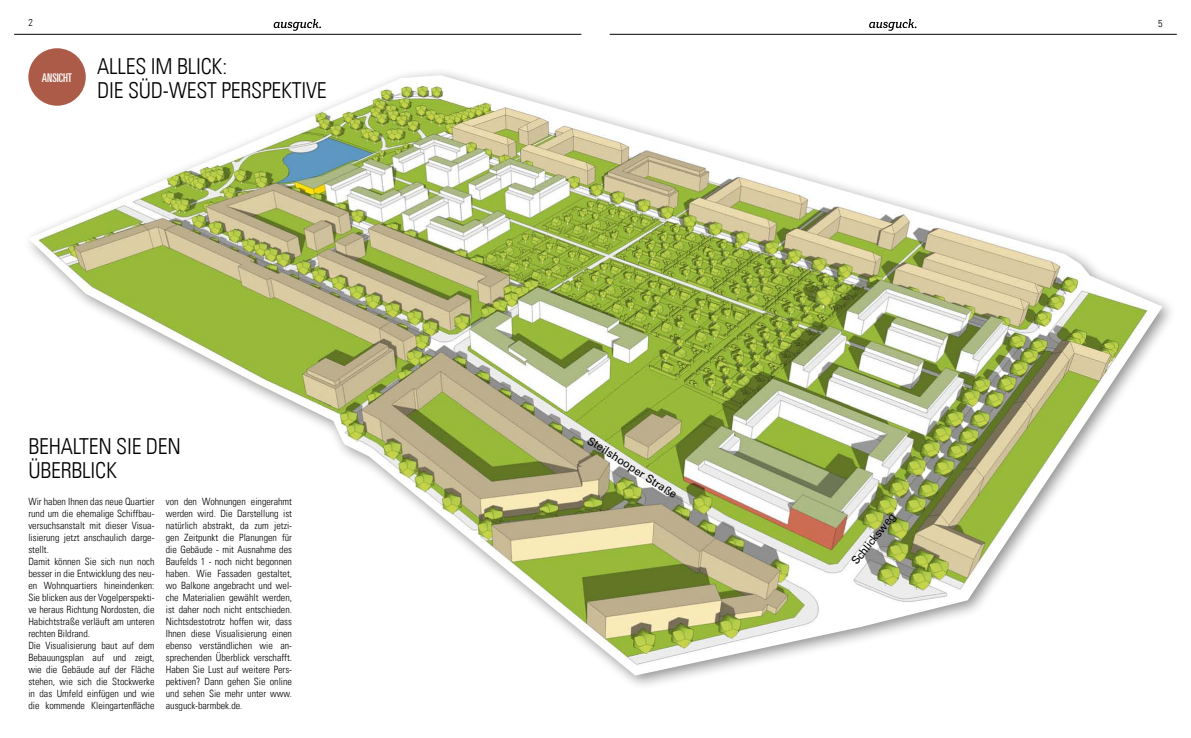
<style>
.page{position:relative;width:1191px;height:738px;background:#fff}
.page>*{position:absolute;margin:0;border:0;box-sizing:border-box;transform-origin:0 0}
.t1{font:300 condensed 22px "Univers LT";letter-spacing:-.01em;color:#000}
.t2{font:ultra-condensed 12px "Univers LT";color:#fff}
.t3{font:11px "Univers LT";color:#000}
.t4{font:300 condensed 10px/12px "Univers LT";color:#000}
</style>
<div class="page">
<img style="left:29px;top:75px;width:1133px;height:600px">
<svg style="left:274px;top:19px;width:47px;height:12px"></svg>
<hr style="left:14px;top:34px;width:567px;height:1px;background:#000">
<div style="left:28px;top:48px;width:58px;height:58px;background:#ab5b47;border-radius:50%"></div>
<svg style="left:869px;top:19px;width:47px;height:12px"></svg>
<hr style="left:609px;top:34px;width:567px;height:1px;background:#000">
<p class="t4" style="left:28px;top:17px;width:6px">2</p>
<p class="t2" style="left:42px;top:71px;width:32px">ANSICHT</p>
<h1 class="t1" style="left:97px;top:53px;width:22px">ALLES</h1>
<h1 class="t1" style="left:151px;top:53px;width:36px">IM BLICK</h1>
<h1 class="t1" style="left:222px;top:53px;width:6px">:</h1>
<h1 class="t1" style="left:97px;top:77px;width:85px">DIE SÜD-WEST</h1>
<h1 class="t1" style="left:221px;top:77px;width:60px">PERSPEKTIVE</h1>
<h1 class="t1" style="left:28px;top:433px;width:55px">BEHALTEN</h1>
<h1 class="t1" style="left:116px;top:433px;width:53px">SIE DEN</h1>
<h1 class="t1" style="left:28px;top:457px;width:23px">ÜBERBLICK</h1>
<p class="t4" style="left:28px;top:494px;width:128px">Wir haben I hnen das neue Quartier rund um die ehemalige Schiffbau&shy;versuchsanstalt mit dieser Visua&shy;lisierung jetzt anschaulich darge&shy;stellt.<br>Damit können Sie sich nun noch besser in die Entwicklung des neu&shy;en Wohnquartiers hineindenken:<br>Sie blicken aus der Vogelperspekti&shy;ve heraus Richtung Nordosten, die<br>Habichtstraße verläuft am unteren rechten Bildrand.<br>Die Visualisierung baut auf dem<br>Bebauungsplan auf und zeigt, wie die Gebäude auf der Fläche stehen, wie sich die Stockwerke in das Umfeld einfügen und wie die kommende Kleingartenfläche</p>
<p class="t4" style="left:166px;top:494px;width:128px;text-align:justify">von den Wohnungen eingerahmt werden wird. Die Darstellung ist natürlich abstrakt, da zum jetzi&shy;gen Zeitpunkt die Planungen für die Gebäude - mit Ausnahme des Baufelds 1 - noch nicht begonnen haben. Wie Fassaden gestaltet, wo Balkone angebracht und wel&shy;che Materialien gewählt werden, ist daher noch nicht entschieden.<br>Nichtsdestotrotz hoffen wir, dass Ihnen diese Visualisierung einen ebenso verständlichen wie an&shy;sprechenden Überblick verschafft.<br>Haben Sie Lust auf weitere Pers&shy;pektiven? Dann gehen Sie online und sehen Sie mehr unter www. ausguck-barmbek.de.</p>
<p class="t3" style="left:592px;top:433px;width:105px;rotate:33deg">Steilshooper Straße</p>
<p class="t3" style="left:848px;top:558px;width:64px;rotate:-51deg">Schlicksweg</p>
<p class="t4" style="left:1158px;top:18px;width:6px">5</p>
</div>
